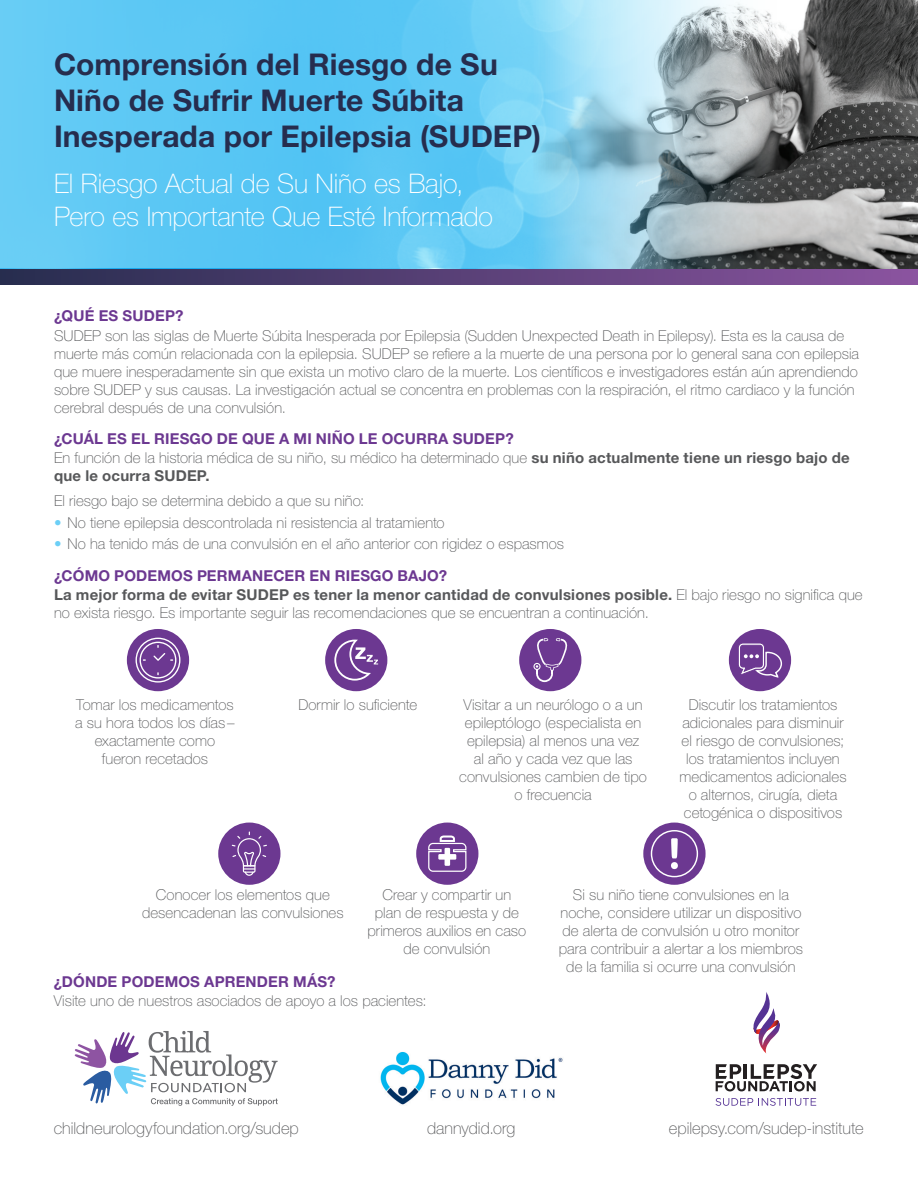
<style>
.page{position:relative;width:918px;height:1188px;background:#fff}
.page>*{position:absolute;margin:0;border:0;box-sizing:border-box;transform-origin:0 0}
.t1{font:700 30px/36px "Helvetica Neue LT Std";letter-spacing:.005em;color:#262d4e}
.t2{font:100 27px "Helvetica Neue LT Std";letter-spacing:-.005em;color:#fff}
.t3{font:100 16.5px "Helvetica Neue LT Std";color:#57585a}
.t4{font:100 15px/18px "Helvetica Neue LT Std";letter-spacing:.005em;color:#57585a;text-align:center}
.t5{font:700 15px "Helvetica Neue LT Std";letter-spacing:.01em;color:#6c3891}
.s1{font-weight:700}
.s2{color:#6ccff6}
</style>
<div class="page">
<div style="left:0;top:268px;width:918px;height:17px;background:linear-gradient(to right,#272d4f,#8b54a0)"></div>
<svg style="left:0;top:0;width:515px;height:268px;background:#5dc8f4"></svg>
<img style="left:515px;top:0;width:403px;height:268px">
<img style="left:380px;top:1051px;width:183px;height:54px">
<svg style="left:75px;top:1031px;width:203px;height:75px"></svg>
<svg style="left:716px;top:1098px;width:100px;height:8px"></svg>
<svg style="left:716px;top:1064px;width:101px;height:27px"></svg>
<svg style="left:753px;top:992px;width:27px;height:62px"></svg>
<div style="left:218px;top:823px;width:62px;height:62px;background:#6c3891;border-radius:50%"></div>
<svg style="left:232px;top:832px;width:35px;height:44px"></svg>
<div style="left:416px;top:823px;width:62px;height:62px;background:#6c3891;border-radius:50%"></div>
<svg style="left:428px;top:836px;width:39px;height:36px"></svg>
<div style="left:643px;top:823px;width:63px;height:62px;background:#6c3891;border-radius:50%"></div>
<svg style="left:651px;top:830px;width:47px;height:47px"></svg>
<div style="left:127px;top:629px;width:62px;height:62px;background:#6c3891;border-radius:50%"></div>
<svg style="left:136px;top:638px;width:44px;height:45px"></svg>
<div style="left:519px;top:629px;width:62px;height:62px;background:#6c3891;border-radius:50%"></div>
<svg style="left:533px;top:638px;width:35px;height:44px"></svg>
<div style="left:729px;top:629px;width:62px;height:62px;background:#6c3891;border-radius:50%"></div>
<svg style="left:738px;top:643px;width:45px;height:34px"></svg>
<div style="left:325px;top:629px;width:62px;height:62px;background:#6c3891;border-radius:50%"></div>
<svg style="left:333px;top:638px;width:45px;height:44px"></svg>
<p class="t1" style="left:54px;top:46px;width:489px">Comprensión del Riesgo de Su<br>Niño de Sufrir Muerte Súbita<br>Inesperada por Epilepsia (SUDEP)</p>
<p class="t2" style="left:54px;top:168px;width:411px">El Riesgo Actual de Su Niño es Bajo,</p>
<p class="t2" style="left:54px;top:201px;width:441px">Pero es Importante Que Esté Informado</p>
<p class="t5" style="left:54px;top:307px;width:131px">¿QUÉ ES SUDEP?</p>
<p class="t4" style="left:54px;top:326px;width:807px;text-align:left">SUDEP son las siglas de Muerte Súbita Inesperada por Epilepsia (Sudden Unexpected Death in Epilepsy). Esta es la causa de muerte más común relacionada con la epilepsia. SUDEP se refiere a la muerte de una persona por lo general sana con epilepsia que muere inesperadamente sin que exista un motivo claro de la muerte. Los científicos e investigadores están aún aprendiendo sobre SUDEP y sus causas. La investigación actual se concentra en problemas con la respiración, el ritmo cardiaco y la función cerebral después de una convulsión.</p>
<p class="t5" style="left:54px;top:429px;width:461px">¿CUÁL ES EL RIESGO DE QUE A MI NIÑO LE OCURRA SUDEP?</p>
<p class="t4" style="left:54px;top:449px;width:797px;text-align:left">En función de la historia médica de su niño, su médico ha determinado que <span class="s1">su niño actualmente tiene un riesgo bajo de que le ocurra SUDEP.</span></p>
<p class="t4" style="left:54px;top:492px;width:312px">El riesgo bajo se determina debido a que su niño:</p>
<p class="t4" style="left:54px;top:513px;width:392px"><span class="s2">•</span> No tiene epilepsia descontrolada ni resistencia al tratamiento</p>
<p class="t4" style="left:54px;top:535px;width:512px"><span class="s2">•</span> No ha tenido más de una convulsión en el año anterior con rigidez o espasmos</p>
<p class="t5" style="left:54px;top:566px;width:395px">¿CÓMO PODEMOS PERMANECER EN RIESGO BAJO?</p>
<p class="t4" style="left:54px;top:586px;width:810px;text-align:left"><span class="s1">La mejor forma de evitar SUDEP es tener la menor cantidad de convulsiones posible.</span> El bajo riesgo no significa que no exista riesgo. Es importante seguir las recomendaciones que se encuentran a continuación.</p>
<p class="t4" style="left:75px;top:696px;width:161px">Tomar los medicamentos a su hora todos los días– exactamente como fueron recetados</p>
<p class="t4" style="left:459px;top:696px;width:189px">Visitar a un neurólogo o a un epileptólogo (especialista en epilepsia) al menos una vez<br>al año y cada vez que las convulsiones cambien de tipo o frecuencia</p>
<p class="t4" style="left:298px;top:696px;width:120px">Dormir lo suficiente</p>
<p class="t4" style="left:679px;top:696px;width:169px">Discutir los tratamientos adicionales para disminuir el riesgo de convulsiones; los tratamientos incluyen medicamentos adicionales o alternos, cirugía, dieta cetogénica o dispositivos</p>
<p class="t4" style="left:142px;top:886px;width:203px">Conocer los elementos que desencadenan las convulsiones</p>
<p class="t4" style="left:559px;top:886px;width:246px">Si su niño tiene convulsiones en la noche, considere utilizar un dispositivo de alerta de convulsión u otro monitor para contribuir a alertar a los miembros de la familia si ocurre una convulsión</p>
<p class="t4" style="left:367px;top:886px;width:160px">Crear y compartir un plan de respuesta y de primeros auxilios en caso de convulsión</p>
<p class="t5" style="left:54px;top:972px;width:283px">¿DÓNDE PODEMOS APRENDER MÁS?</p>
<p class="t4" style="left:54px;top:992px;width:374px">Visite uno de nuestros asociados de apoyo a los pacientes:</p>
<p class="t3" style="left:54px;top:1119px;width:247px">childneurologyfoundation.org/sudep</p>
<p class="t3" style="left:427px;top:1119px;width:90px">dannydid.org</p>
<p class="t3" style="left:669px;top:1119px;width:196px">epilepsy.com/sudep-institute</p>
</div>
